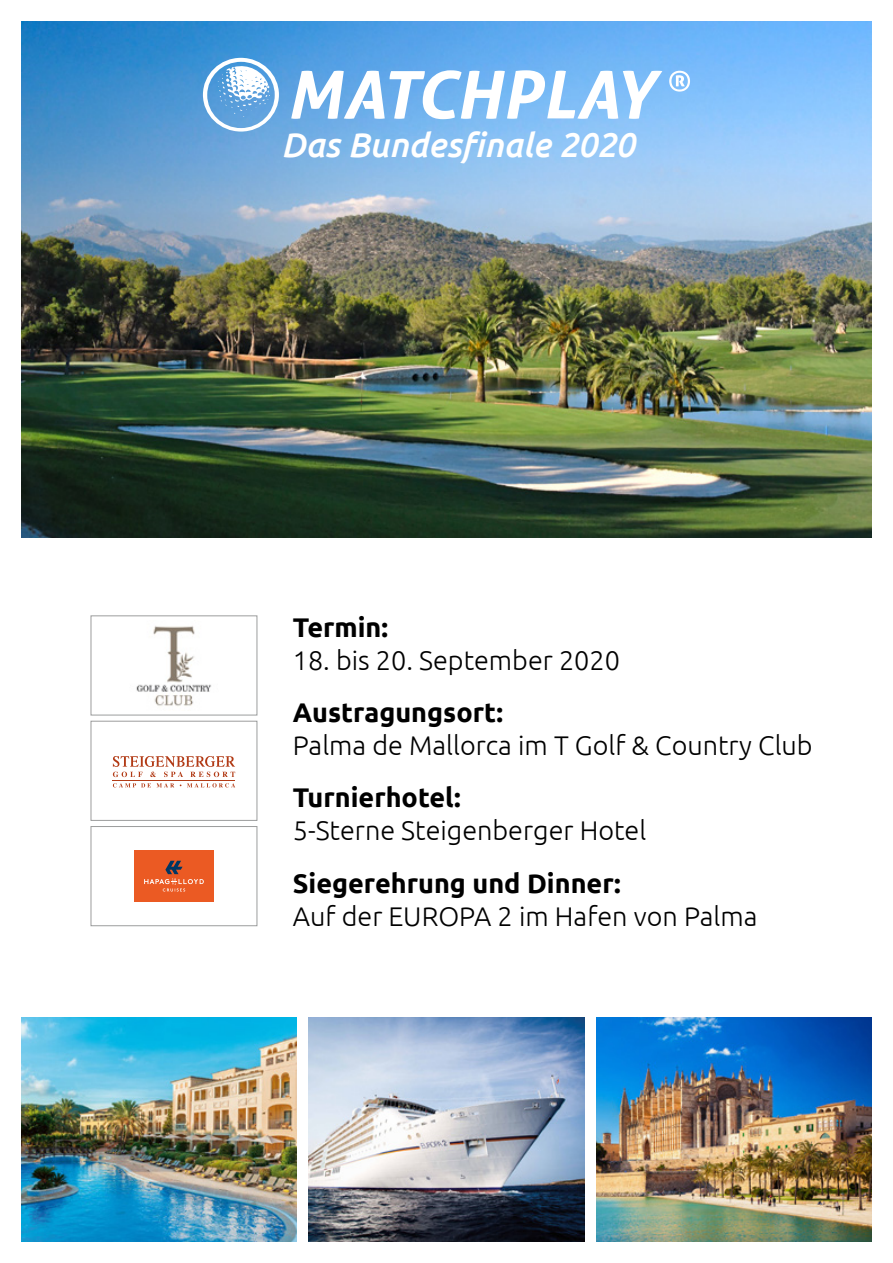
<style>
.page{position:relative;width:893px;height:1263px;background:#fff}
.page>*{position:absolute;margin:0;border:0;box-sizing:border-box;transform-origin:0 0}
.t1{font:italic 500 34.35px "Ubuntu";color:#fff}
.t2{font:300 27px "Ubuntu";color:#000}
.t3{font:700 27px "Ubuntu";color:#000}
</style>
<div class="page">
<img style="left:21px;top:21px;width:851px;height:517px">
<img style="left:309px;top:1018px;width:275px;height:224px">
<img style="left:21px;top:1018px;width:276px;height:224px">
<img style="left:596px;top:1018px;width:276px;height:224px">
<img style="left:136px;top:626px;width:75px;height:80px">
<div style="left:91px;top:615px;width:166px;height:100px;border:1px solid #9c9d9d"></div>
<hr style="left:113px;top:780px;width:122px;height:1px;background:#b23b16">
<svg style="left:113px;top:756px;width:122px;height:21px"></svg>
<svg style="left:113px;top:783px;width:61px;height:4px"></svg>
<svg style="left:187px;top:783px;width:48px;height:4px"></svg>
<div style="left:91px;top:721px;width:166px;height:100px;border:1px solid #9c9d9d"></div>
<div style="left:134px;top:850px;width:80px;height:52px;background:#eb5a23"></div>
<svg style="left:144px;top:861px;width:60px;height:30px"></svg>
<div style="left:91px;top:826px;width:166px;height:100px;border:1px solid #9c9d9d"></div>
<svg style="left:669px;top:71px;width:21px;height:21px"></svg>
<svg style="left:203px;top:58px;width:76px;height:74px"></svg>
<svg style="left:291px;top:70px;width:371px;height:49px"></svg>
<p class="t1" style="left:281px;top:124px;width:355px">Das Bundesfinale 2020</p>
<p class="t3" style="left:293px;top:610px;width:97px">Termin:</p>
<p class="t2" style="left:293px;top:644px;width:329px">18. bis 20. September 2020</p>
<p class="t3" style="left:293px;top:696px;width:212px">Austragungsort:</p>
<p class="t2" style="left:293px;top:729px;width:521px">Palma de Mallorca im T Golf &amp; Country Club</p>
<p class="t3" style="left:293px;top:781px;width:170px">Turnierhotel:</p>
<p class="t2" style="left:293px;top:815px;width:355px">5-Sterne Steigenberger Hotel</p>
<p class="t3" style="left:293px;top:867px;width:329px">Siegerehrung und Dinner:</p>
<p class="t2" style="left:293px;top:900px;width:466px">Auf der EUROPA 2 im Hafen von Palma</p>
</div>
